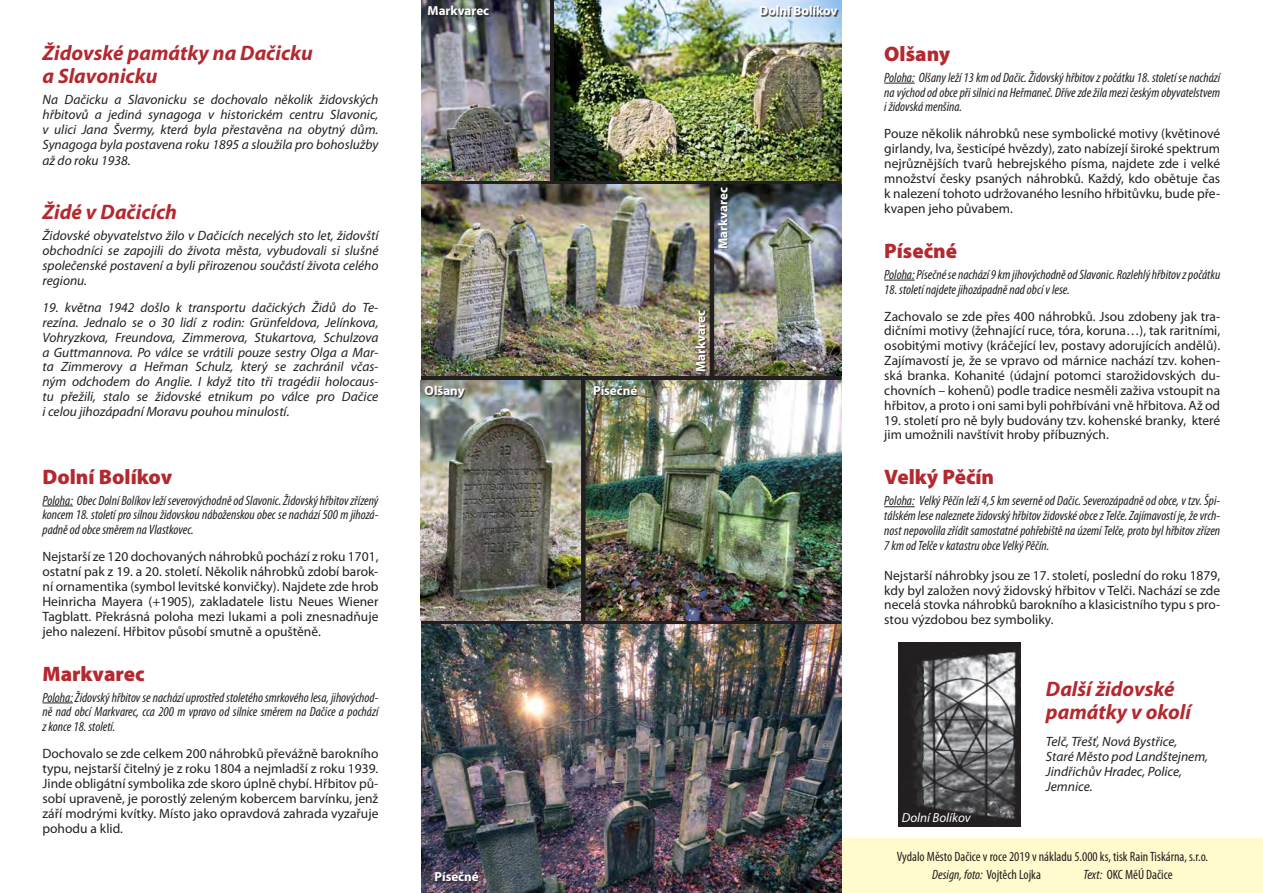
<style>
.page{position:relative;width:1263px;height:893px;background:#fff}
.page>*{position:absolute;margin:0;border:0;box-sizing:border-box;transform-origin:0 0}
.t1{font:italic 700 21px/23.1px "Myriad Pro";color:#b3292f}
.t2{font:900 21px "Myriad Pro";color:#b3292f}
.t3{font:13.5px/14.9px "Myriad Pro";color:#231f20;text-align:justify}
.t4{font:italic condensed 13.5px/14.9px "Myriad Pro";color:#231f20;text-align:justify}
.t5{font:italic 13.5px/14.9px "Myriad Pro";color:#231f20;text-align:justify}
.t6{font:condensed 13.5px "Myriad Pro";color:#231f20}
.t7{font:700 13.05px "Myriad Pro";color:#fff}
.t8{font:italic 13.05px "Myriad Pro";color:#fff}
.s1{font-style:normal}
.s2{font-style:italic}
</style>
<div class="page">
<hr style="left:43px;top:506px;width:30px;height:1px;background:#231f20">
<hr style="left:43px;top:703px;width:30px;height:1px;background:#231f20">
<hr style="left:884px;top:83px;width:31px;height:1px;background:#231f20">
<hr style="left:884px;top:280px;width:31px;height:1px;background:#231f20">
<hr style="left:884px;top:506px;width:31px;height:1px;background:#231f20">
<div style="left:829px;top:839px;width:434px;height:54px;background:#fffbcc"></div>
<div style="left:421px;top:620px;width:421px;height:5px;background:#231f20"></div>
<hr style="left:421px;top:376px;width:421px;height:4px;background:#231f20">
<hr style="left:550px;top:0;width:4px;height:185px;background:#231f20">
<div style="left:421px;top:180px;width:421px;height:5px;background:#231f20"></div>
<img style="left:554px;top:0;width:288px;height:180px">
<div style="left:761px;top:6px;width:78px;height:11px;background:#231f20;opacity:.75"></div>
<img style="left:585px;top:380px;width:257px;height:240px">
<img style="left:421px;top:625px;width:421px;height:268px">
<img style="left:898px;top:642px;width:123px;height:184px">
<img style="left:714px;top:185px;width:128px;height:191px">
<img style="left:421px;top:185px;width:289px;height:191px">
<img style="left:421px;top:0;width:129px;height:180px">
<img style="left:421px;top:380px;width:160px;height:240px">
<div style="left:696px;top:311px;width:10px;height:61px;background:#231f20;opacity:.75"></div>
<div style="left:436px;top:873px;width:44px;height:9px;background:#231f20;opacity:.75"></div>
<div style="left:718px;top:188px;width:11px;height:61px;background:#231f20;opacity:.75"></div>
<hr style="left:710px;top:182px;width:4px;height:196px;background:#231f20">
<hr style="left:581px;top:378px;width:4px;height:244px;background:#231f20">
<div style="left:426px;top:386px;width:40px;height:14px;background:#231f20;opacity:.75"></div>
<div style="left:595px;top:387px;width:43px;height:10px;background:#231f20;opacity:.75"></div>
<div style="left:429px;top:6px;width:61px;height:11px;background:#231f20;opacity:.75"></div>
<p class="t1" style="left:43px;top:41px;width:272px">Židovské památky na Dačicku a Slavonicku</p>
<p class="t5" style="left:43px;top:92px;width:337px">Na Dačicku a Slavonicku se dochovalo několik židovských hřbitovů a jediná synagoga v historickém centru Slavonic, v ulici Jana Švermy, která byla přestavěna na obytný dům.<br>Synagoga byla postavena roku 1895 a sloužila pro bohoslužby</p>
<p class="t5" style="left:43px;top:153px;width:90px">až do roku 1938.</p>
<p class="t1" style="left:43px;top:200px;width:136px">Židé v Dačicích</p>
<p class="t5" style="left:43px;top:228px;width:337px">Židovské obyvatelstvo žilo v Dačicích necelých sto let, židovští obchodníci se zapojili do života města, vybudovali si slušné společenské postavení a byli přirozenou součástí života celého regionu.</p>
<p class="t5" style="left:43px;top:300px;width:337px">19. května 1942 došlo k transportu dačických Židů do Te&shy;rezína. Jednalo se o 30 lidí z rodin: Grünfeldova, Jelínkova, Vohryzkova, Freundova, Zimmerova, Stukartova, Schulzova a Guttmannova. Po válce se vrátili pouze sestry Olga a Mar&shy;ta Zimmerovy a Heřman Schulz, který se zachránil včas&shy;ným odchodem do Anglie. I když tito tři tragédii holocaus&shy;tu přežili, stalo se židovské etnikum po válce pro Dačice i celou jihozápadní Moravu pouhou minulostí.</p>
<p class="t2" style="left:43px;top:465px;width:131px">Dolní Bolíkov</p>
<p class="t4" style="left:43px;top:493px;width:337px">Poloha: Obec Dolní Bolíkov leží severovýchodně od Slavonic. Židovský hřbitov zřízený koncem 18. století pro silnou židovskou náboženskou obec se nachází 500 m jihozá&shy;padně od obce směrem na Vlastkovec.</p>
<p class="t3" style="left:43px;top:549px;width:337px">Nejstarší ze 120 dochovaných náhrobků pochází z roku 1701, ostatní pak z 19. a 20. století. Několik náhrobků zdobí barok&shy;ní ornamentika (symbol levitské konvičky). Najdete zde hrob Heinricha Mayera (+1905), zakladatele listu Neues Wiener Tagblatt. Překrásná poloha mezi lukami a poli znesnadňuje jeho nalezení. Hřbitov působí smutně a opuštěně.</p>
<p class="t2" style="left:43px;top:661px;width:104px">Markvarec</p>
<p class="t4" style="left:43px;top:689px;width:337px">Poloha: Židovský hřbitov se nachází uprostřed stoletého smrkového lesa, jihovýchod&shy;ně nad obcí Markvarec, cca 200 m vpravo od silnice směrem na Dačice a pochází z konce 18. století.</p>
<p class="t3" style="left:43px;top:746px;width:337px">Dochovalo se zde celkem 200 náhrobků převážně barokního typu, nejstarší čitelný je z roku 1804 a nejmladší z roku 1939.<br>Jinde obligátní symbolika zde skoro úplně chybí. Hřbitov pů&shy;sobí upraveně, je porostlý zeleným kobercem barvínku, jenž září modrými kvítky. Místo jako opravdová zahrada vyzařuje pohodu a klid.</p>
<p class="t7" style="left:428px;top:2px;width:63px">Markvarec</p>
<p class="t7" style="left:425px;top:382px;width:41px">Olšany</p>
<p class="t7" style="left:593px;top:382px;width:46px">Písečné</p>
<p class="t7" style="left:435px;top:868px;width:46px">Písečné</p>
<p class="t7" style="left:759px;top:2px;width:80px">Dolní Bolíkov</p>
<p class="t7" style="left:715px;top:249px;width:63px;rotate:-90deg">Markvarec</p>
<p class="t7" style="left:692px;top:372px;width:63px;rotate:-90deg">Markvarec</p>
<p class="t2" style="left:884px;top:42px;width:68px">Olšany</p>
<p class="t4" style="left:884px;top:70px;width:337px">Poloha: Olšany leží 13 km od Dačic. Židovský hřbitov z počátku 18. století se nachází na východ od obce při silnici na Heřmaneč. Dříve zde žila mezi českým obyvatelstvem i židovská menšina.</p>
<p class="t3" style="left:884px;top:126px;width:337px">Pouze několik náhrobků nese symbolické motivy (květinové girlandy, lva, šesticípé hvězdy), zato nabízejí široké spektrum nejrůznějších tvarů hebrejského písma, najdete zde i velké množství česky psaných náhrobků. Každý, kdo obětuje čas k nalezení tohoto udržovaného lesního hřbitůvku, bude pře&shy;kvapen jeho půvabem.</p>
<p class="t2" style="left:884px;top:239px;width:74px">Písečné</p>
<p class="t4" style="left:884px;top:267px;width:337px">Poloha: Písečné se nachází 9 km jihovýchodně od Slavonic. Rozlehlý hřbitov z počátku</p>
<p class="t4" style="left:884px;top:282px;width:187px">18. století najdete jihozápadně nad obcí v lese.</p>
<p class="t3" style="left:884px;top:308px;width:337px">Zachovalo se zde přes 400 náhrobků. Jsou zdobeny jak tra&shy;dičními motivy (žehnající ruce, tóra, koruna…), tak raritními, osobitými motivy (kráčející lev, postavy adorujících andělů).<br>Zajímavostí je, že se vpravo od márnice nachází tzv. kohen&shy;ská branka. Kohanité (údajní potomci starožidovských du&shy;chovních – kohenů) podle tradice nesměli zaživa vstoupit na hřbitov, a proto i oni sami byli pohřbíváni vně hřbitova. Až od</p>
<p class="t3" style="left:884px;top:412px;width:337px">19. století pro ně byly budovány tzv. kohenské branky, které jim umožnili navštívit hroby příbuzných.</p>
<p class="t2" style="left:884px;top:465px;width:111px">Velký Pěčín</p>
<p class="t4" style="left:884px;top:493px;width:337px">Poloha: Velký Pěčín leží 4,5 km severně od Dačic. Severozápadně od obce, v tzv. Špi&shy;tálském lese naleznete židovský hřbitov židovské obce z Telče. Zajímavostí je, že vrch&shy;nost nepovolila zřídit samostatné pohřebiště na území Telče, proto byl hřbitov zřízen 7 km od Telče v katastru obce Velký Pěčín.</p>
<p class="t3" style="left:884px;top:567px;width:337px">Nejstarší náhrobky jsou ze 17. století, poslední do roku 1879, kdy byl založen nový židovský hřbitov v Telči. Nachází se zde necelá stovka náhrobků barokního a klasicistního typu s pro&shy;stou výzdobou bez symboliky.</p>
<p class="t8" style="left:902px;top:810px;width:71px">Dolní Bolíkov</p>
<p class="t1" style="left:1046px;top:677px;width:147px">Další židovské památky v okolí</p>
<p class="t5" style="left:1046px;top:734px;width:164px;text-align:left">Telč, Třešť, Nová Bystřice,<br>Staré Město pod Landštejnem,<br>Jindřichův Hradec, Police,<br>Jemnice.</p>
<p class="t6" style="left:897px;top:848px;width:313px">Vydalo Město Dačice v roce 2019 v nákladu 5.000 ks, tisk Rain Tiskárna, s.r.o.</p>
<p class="t4" style="left:932px;top:866px;width:110px">Design, foto: <span class="s1">Vojtěch Lojka</span></p>
<p class="t6" style="left:1083px;top:866px;width:91px"><span class="s2">Text:</span> OKC MěÚ Dačice</p>
</div>
